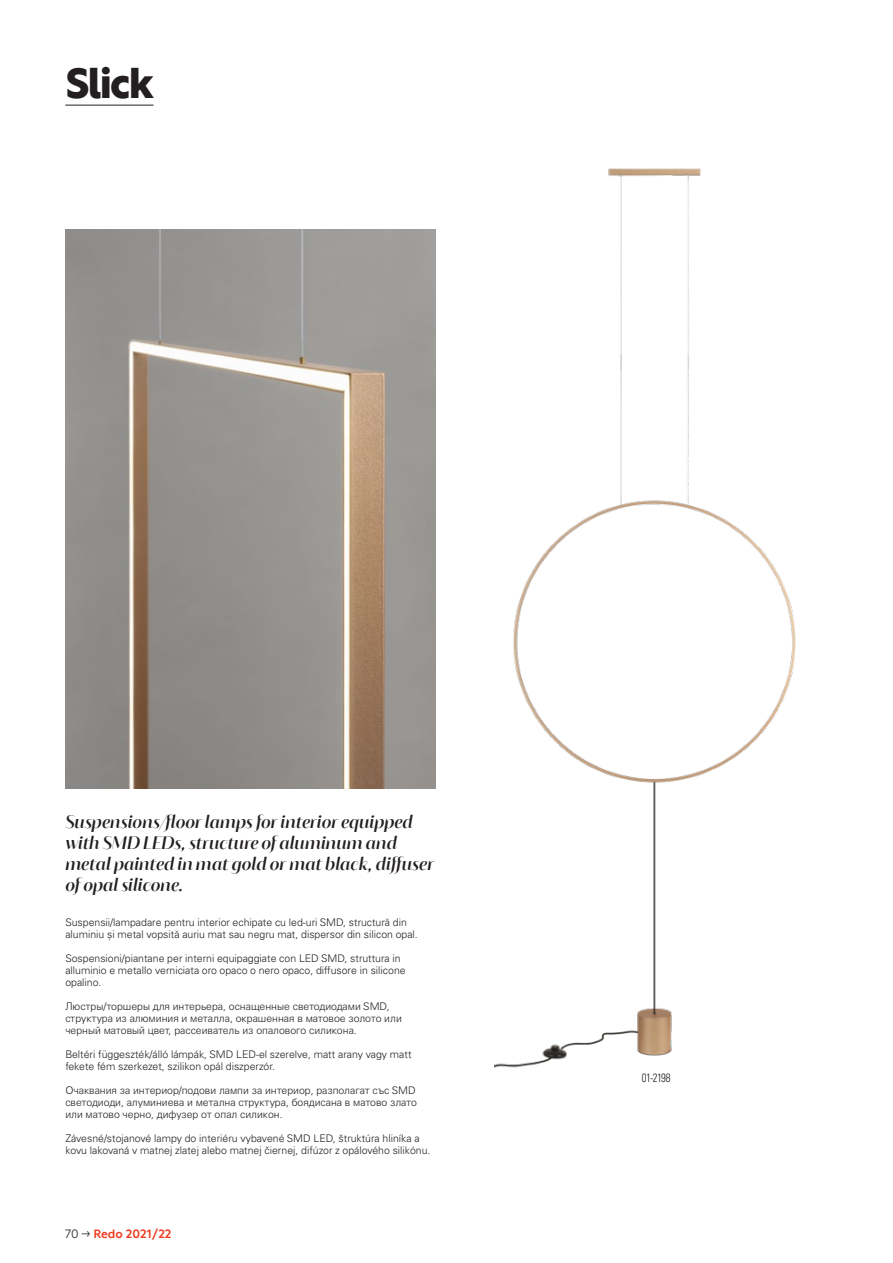
<style>
.page{position:relative;width:893px;height:1263px;background:#fff}
.page>*{position:absolute;margin:0;border:0;box-sizing:border-box;transform-origin:0 0}
.t1{font:700 42px "Rustica";letter-spacing:-.045em;color:#231f20}
.t2{font:italic 18px/21px "Blacker Sans Display";color:#231f20}
.t3{font:500 12px "Rustica";color:#ef3e22}
.t4{font:12px "Univers LTCYR 47 Light Cond";letter-spacing:-.04em;color:#231f20;scale:.9 1}
.t5{font:300 10.5px/12px "Univers LTCYR 45";color:#231f20}
.s1{font-weight:300;color:#231f20}
</style>
<div class="page">
<hr style="left:65px;top:105px;width:89px;height:1px;background:#231f20">
<img style="left:494px;top:369px;width:302px;height:699px">
<img style="left:608px;top:168px;width:93px;height:201px">
<img style="left:65px;top:230px;width:371px;height:559px">
<h1 class="t1" style="left:65px;top:46px;width:90px">Slick</h1>
<h2 class="t2" style="left:65px;top:811px;width:370px">Suspensions/floor lamps for interior equipped with SMD LEDs, structure of aluminum and metal painted in mat gold or mat black, diffuser of opal silicone.</h2>
<p class="t5" style="left:65px;top:916px;width:354px">Suspensii/lampadare pentru interior echipate cu led-uri SMD, structură din aluminiu și metal vopsită auriu mat sau negru mat, dispersor din silicon opal.</p>
<p class="t5" style="left:65px;top:952px;width:342px">Sospensioni/piantane per interni equipaggiate con LED SMD, struttura in alluminio e metallo verniciata oro opaco o nero opaco, diffusore in silicone opalino.</p>
<p class="t5" style="left:65px;top:1000px;width:338px">Люстры/торшеры для интерьера, оснащенные светодиодами SMD, структура из алюминия и металла, окрашенная в матовое золото или черный матовый цвет, рассеиватель из опалового силикона.</p>
<p class="t5" style="left:65px;top:1048px;width:348px">Beltéri függeszték/álló lámpák, SMD LED-el szerelve, matt arany vagy matt fekete fém szerkezet, szilikon opál diszperzór.</p>
<p class="t5" style="left:65px;top:1084px;width:353px">Очаквания за интериор/подови лампи за интериор, разполагат със SMD светодиоди, алуминиева и метална структура, боядисана в матово злато или матово черно, дифузер от опал силикон.</p>
<p class="t5" style="left:65px;top:1132px;width:367px">Závesné/stojanové lampy do interiéru vybavené SMD LED, štruktúra hliníka a kovu lakovaná v matnej zlatej alebo matnej čiernej, difúzor z opálového silikónu.</p>
<p class="t3" style="left:65px;top:1223px;width:108px"><span class="s1">70 →</span> Redo 2021/22</p>
<p class="t4" style="left:642px;top:1069px;width:33px">01-2198</p>
</div>
